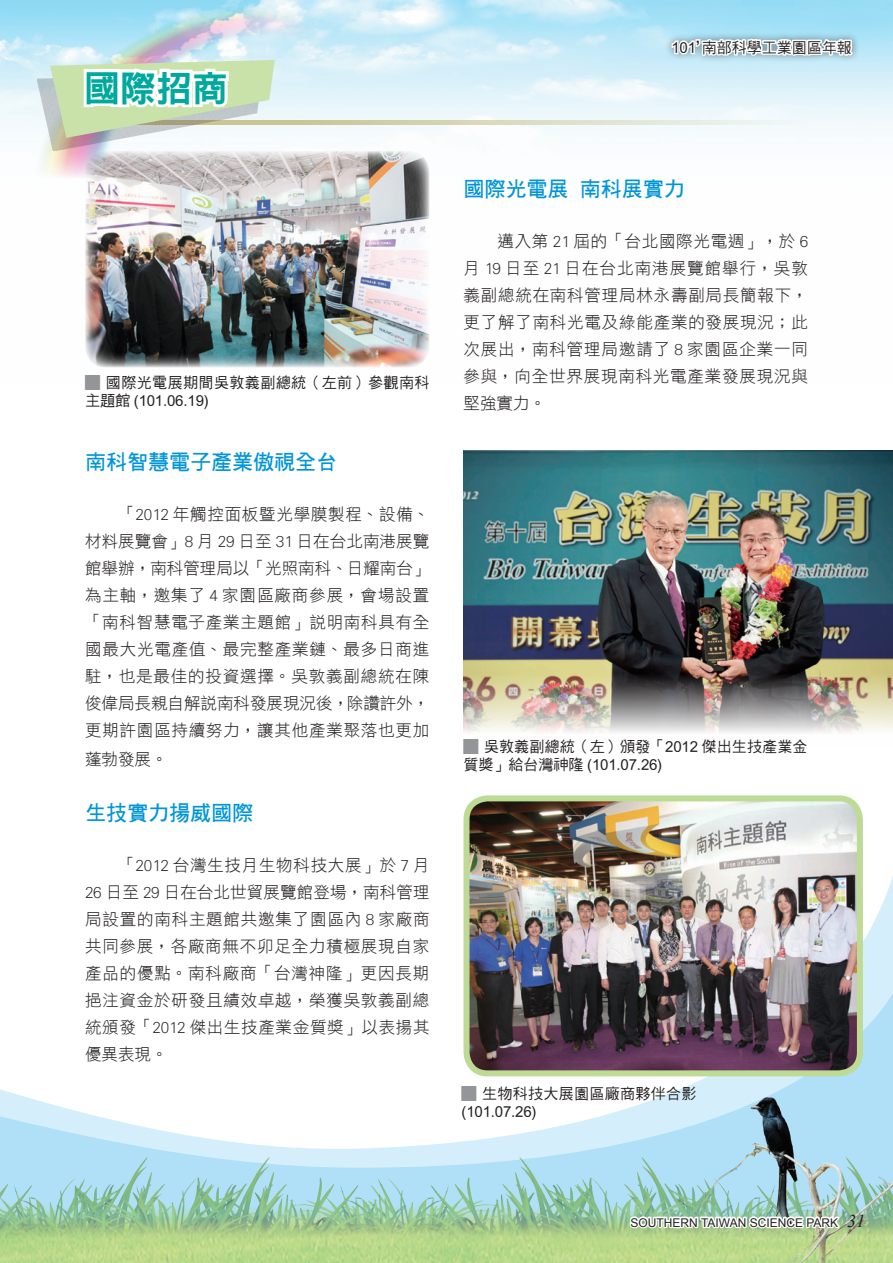
<style>
.page{position:relative;width:893px;height:1263px;background:#fff}
.page>*{position:absolute;margin:0;border:0;box-sizing:border-box;transform-origin:0 0}
.t1{font:36px "DFN Hei XB HKP BF";color:#00a99d}
.t2{font:21px "DF Hei Bd HKP BF";color:#0095d9}
.t3{font:16.5px/27px "DF Hei Lt HKP BF";letter-spacing:.05em;color:#231f20;text-align:justify}
.t4{font:15px/18px "DF Hei Md HKSCSP U";letter-spacing:.01em;color:#231f20}
.t5{font:15px/18px "DF Hei Md HKSCSP U";letter-spacing:.03em;color:#231f20}
.t6{font:12px "Arial";color:#231f20}
.s1{color:#939598}
.s2{font-family:"Times New Roman";font-style:italic;font-size:18px}
</style>
<div class="page">
<svg style="left:0;top:968px;width:893px;height:148px"></svg>
<img style="left:463px;top:450px;width:430px;height:283px">
<div style="left:663px;top:30px;width:196px;height:33px;background:#231f20;opacity:.5"></div>
<svg style="left:670px;top:28px;width:184px;height:30px"></svg>
<img style="left:0;top:1116px;width:696px;height:147px">
<img style="left:696px;top:1074px;width:197px;height:189px">
<svg style="left:275px;top:121px;width:532px;height:4px;background:#dcddc4"></svg>
<div style="left:37px;top:73px;width:225px;height:78px;background:#231f20;opacity:.3"></div>
<svg style="left:50px;top:40px;width:225px;height:98px"></svg>
<img style="left:85px;top:151px;width:344px;height:217px">
<img style="left:466px;top:802px;width:394px;height:271px">
<div style="left:463px;top:795px;width:400px;height:281px;border:6px solid #bddb95;border-radius:21px"></div>
<img style="left:627px;top:1192px;width:218px;height:51px">
<h1 class="t1" style="left:84px;top:70px;width:146px">國際招商</h1>
<p class="t5" style="left:85px;top:374px;width:346px"><span class="s1">█</span> 國際光電展期間吳敦義副總統（左前）參觀南科主題館 (101.06.19)</p>
<p class="t2" style="left:85px;top:452px;width:253px">南科智慧電子產業傲視全台</p>
<p class="t3" style="left:85px;top:500px;width:346px;text-indent:34px">「2012 年觸控面板暨光學膜製程、設備、材料展覽會」8 月 29 日至 31 日在台北南港展覽館舉辦，南科管理局以「光照南科、日耀南台」為主軸，邀集了 4 家園區廠商參展，會場設置「南科智慧電子產業主題館」說明南科具有全國最大光電產值、最完整產業鏈、最多日商進駐，也是最佳的投資選擇。吳敦義副總統在陳俊偉局長親自解說南科發展現況後，除讚許外，更期許園區持續努力，讓其他產業聚落也更加</p>
<p class="t3" style="left:85px;top:746px;width:84px">蓬勃發展。</p>
<p class="t2" style="left:85px;top:803px;width:169px">生技實力揚威國際</p>
<p class="t3" style="left:85px;top:851px;width:346px;text-indent:34px">「2012 台灣生技月生物科技大展」於 7 月26 日至 29 日在台北世貿展覽館登場，南科管理局設置的南科主題館共邀集了園區內 8 家廠商共同參展，各廠商無不卯足全力積極展現自家產品的優點。南科廠商「台灣神隆」更因長期挹注資金於研發且績效卓越，榮獲吳敦義副總統頒發「2012 傑出生技產業金質獎」以表揚其優異表現。</p>
<p class="t4" style="left:671px;top:39px;width:182px">101’南部科學工業園區年報</p>
<p class="t2" style="left:463px;top:178px;width:223px">國際光電展 南科展實力</p>
<p class="t3" style="left:463px;top:227px;width:346px;text-indent:34px">邁入第 21 屆的「台北國際光電週」，於 6月 19 日至 21 日在台北南港展覽館舉行，吳敦義副總統在南科管理局林永壽副局長簡報下，更了解了南科光電及綠能產業的發展現況；此次展出，南科管理局邀請了 8 家園區企業一同參與，向全世界展現南科光電產業發展現況與堅強實力。</p>
<p class="t4" style="left:463px;top:738px;width:345px"><span class="s1">█</span> 吳敦義副總統（左）頒發「2012 傑出生技產業金質獎」給台灣神隆 (101.07.26)</p>
<p class="t4" style="left:462px;top:1085px;width:237px"><span class="s1">█</span> 生物科技大展園區廠商夥伴合影(101.07.26)</p>
<p class="t6" style="left:630px;top:1214px;width:236px">SOUTHERN TAIWAN SCIENCE PARK <span class="s2">31</span></p>
</div>
